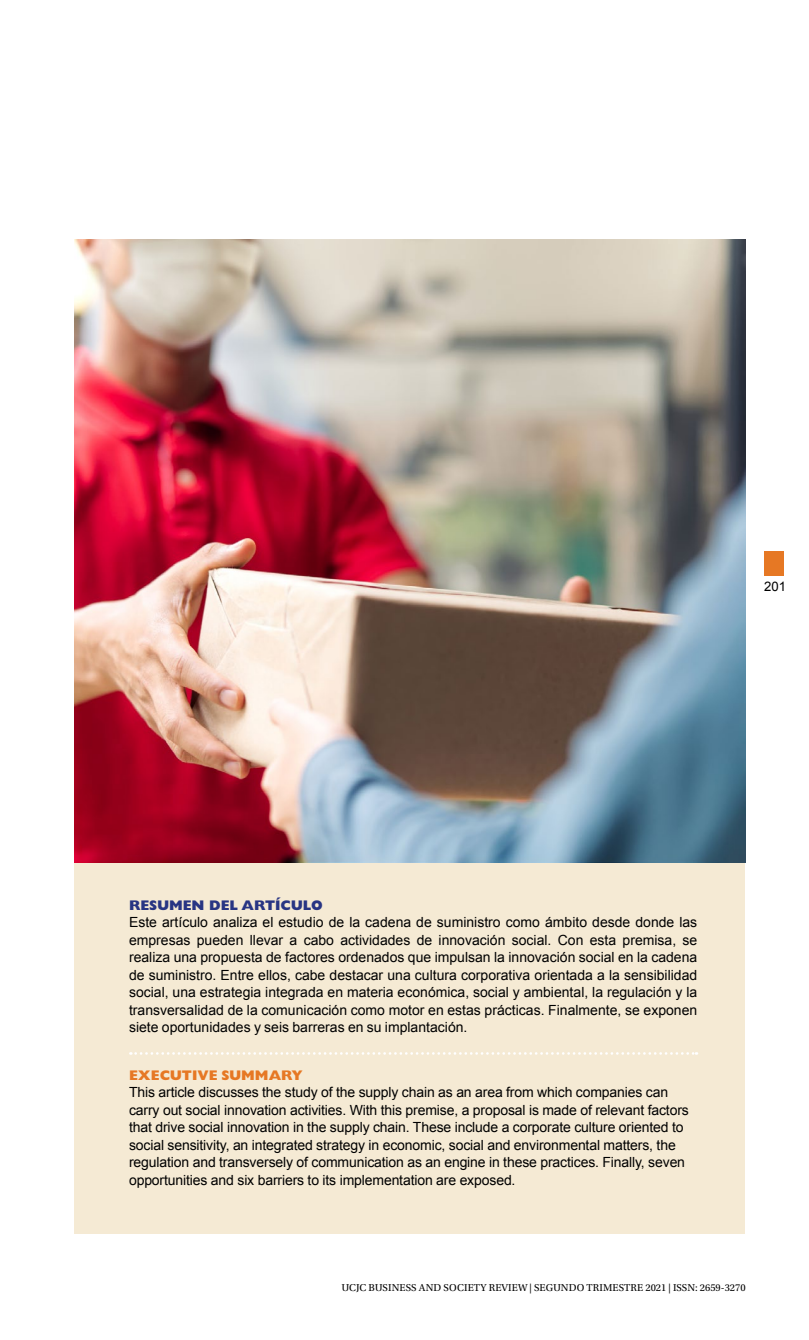
<style>
.page{position:relative;width:809px;height:1340px;background:#fff}
.page>*{position:absolute;margin:0;border:0;box-sizing:border-box;transform-origin:0 0}
.t1{font:14px/17.5px "Arial";letter-spacing:-.01em;color:#000;text-align:justify}
.t2{font:800 14px "Gill Sans Std";color:#283583}
.t3{font:800 14px "Gill Sans Std";color:#e67824}
.t4{font:13.12px "Arial";color:#000}
.t5{font:10.5px "Utopia Std";letter-spacing:.01em;color:#000}
</style>
<div class="page">
<div style="left:764px;top:551px;width:20px;height:24px;background:#e67824"></div>
<div style="left:74px;top:854px;width:671px;height:379px;background:#f5ead4"></div>
<svg style="left:130px;top:1052px;width:567px;height:2px"></svg>
<img style="left:74px;top:239px;width:671px;height:623px">
<p class="t4" style="left:764px;top:577px;width:23px">201</p>
<p class="t2" style="left:129px;top:896px;width:195px">RESUMEN DEL ARTÍCULO</p>
<p class="t1" style="left:129px;top:913px;width:570px">Este artículo analiza el estudio de la cadena de suministro como ámbito desde donde las empresas pueden llevar a cabo actividades de innovación social. Con esta premisa, se realiza una propuesta de factores ordenados que impulsan la innovación social en la cadena de suministro. Entre ellos, cabe destacar una cultura corporativa orientada a la sensibilidad social, una estrategia integrada en materia económica, social y ambiental, la regulación y la transversalidad de la comunicación como motor en estas prácticas. Finalmente, se exponen siete oportunidades y seis barreras en su implantación.</p>
<p class="t3" style="left:129px;top:1066px;width:175px">EXECUTIVE SUMMARY</p>
<p class="t1" style="left:129px;top:1083px;width:561px;text-align:left">This article discusses the study of the supply chain as an area from which companies can carry out social innovation activities. With this premise, a proposal is made of relevant factors that drive social innovation in the supply chain. These include a corporate culture oriented to social sensitivity, an integrated strategy in economic, social and environmental matters, the regulation and transversely of communication as an engine in these practices. Finally, seven opportunities and six barriers to its implementation are exposed.</p>
<p class="t5" style="left:342px;top:1281px;width:405px">UCJC BUSINESS AND SOCIETY REVIEW | SEGUNDO TRIMESTRE 2021 | ISSN: 2659-3270</p>
</div>
